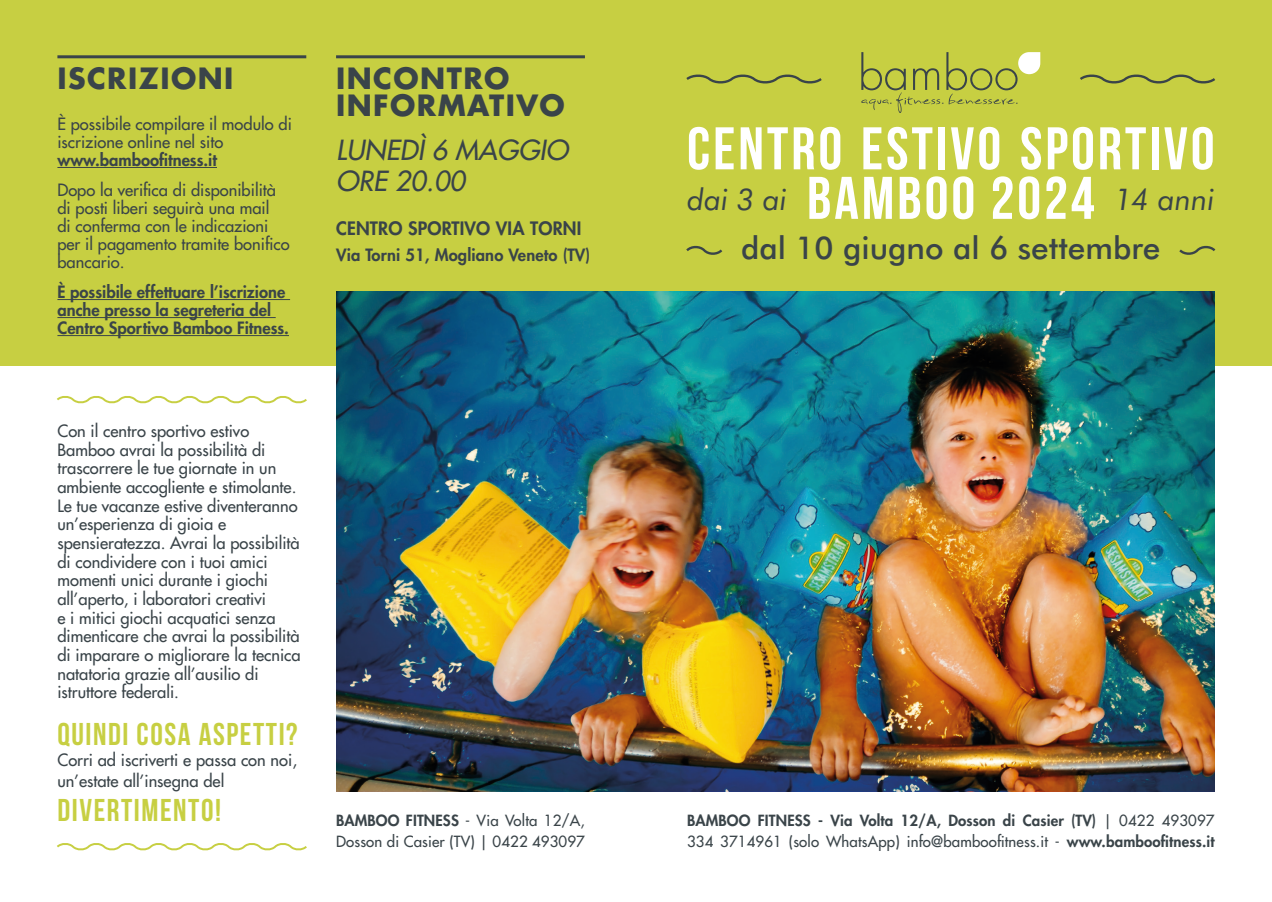
<style>
.page{position:relative;width:1272px;height:902px;background:#fff}
.page>*{position:absolute;margin:0;border:0;box-sizing:border-box;transform-origin:0 0}
.t1{font:60px "Bebas Neue";letter-spacing:.05em;color:#fff}
.t2{font:31.5px "Bebas Neue";letter-spacing:.05em;color:#c7cf42}
.t3{font:500 31.5px "Futura BT";color:#3a4449}
.t4{font:italic 30px "Futura BT";color:#3a4449}
.t5{font:700 28.5px/27px "Futura Std";letter-spacing:.05em;color:#3a4449}
.t6{font:italic 500 27px "Futura Std";color:#3a4449}
.t7{font:800 18px "Futura Std";letter-spacing:.01em;color:#3a4449}
.t8{font:500 16.5px/18.6px "Futura Std";color:#3a4449}
.t9{font:800 16.5px/18px "Futura Std";color:#3a4449}
.t10{font:500 15px "Futura Std";letter-spacing:.01em;color:#3a4449}
.t11{font:800 15px "Futura Std";letter-spacing:.01em;color:#3a4449}
.s1{font-weight:800}
.s2{font-weight:500}
</style>
<div class="page">
<div style="left:0;top:0;width:1271px;height:366px;background:#c7cf42"></div>
<svg style="left:686px;top:74px;width:136px;height:10px"></svg>
<svg style="left:686px;top:246px;width:37px;height:9px"></svg>
<svg style="left:1179px;top:246px;width:37px;height:9px"></svg>
<svg style="left:1080px;top:74px;width:135px;height:10px"></svg>
<svg style="left:57px;top:396px;width:250px;height:8px"></svg>
<svg style="left:57px;top:843px;width:250px;height:8px"></svg>
<hr style="left:57px;top:55px;width:249px;height:3px;background:#3a4449">
<hr style="left:336px;top:55px;width:249px;height:3px;background:#3a4449">
<hr style="left:57px;top:167px;width:160px;height:1px;background:#3a4449">
<hr style="left:57px;top:299px;width:233px;height:1px;background:#3a4449">
<hr style="left:57px;top:317px;width:219px;height:1px;background:#3a4449">
<hr style="left:57px;top:335px;width:232px;height:1px;background:#3a4449">
<img style="left:336px;top:291px;width:878px;height:500px">
<svg style="left:861px;top:52px;width:179px;height:61px"></svg>
<p class="t5" style="left:57px;top:65px;width:178px">ISCRIZIONI</p>
<p class="t5" style="left:336px;top:65px;width:230px">INCONTRO<br>INFORMATIVO</p>
<p class="t8" style="left:57px;top:115px;width:236px;line-height:18px">È possibile compilare il modulo di iscrizione online nel sito</p>
<p class="t9" style="left:57px;top:151px;width:161px">www.bamboofitness.it</p>
<p class="t8" style="left:57px;top:181px;width:234px;line-height:18px">Dopo la verifica di disponibilità di posti liberi seguirà una mail<br>di conferma con le indicazioni per il pagamento tramite bonifico bancario.</p>
<p class="t9" style="left:57px;top:283px;width:233px">È possibile effettuare l’iscrizione anche presso la segreteria del<br>Centro Sportivo Bamboo Fitness.</p>
<p class="t6" style="left:336px;top:133px;width:233px">LUNEDÌ 6 MAGGIO</p>
<p class="t6" style="left:336px;top:164px;width:131px">ORE 20.00</p>
<p class="t7" style="left:336px;top:217px;width:247px">CENTRO SPORTIVO VIA TORNI</p>
<p class="t9" style="left:336px;top:245px;width:255px">Via Torni 51, Mogliano Veneto (TV)</p>
<p class="t8" style="left:57px;top:421px;width:240px">Con il centro sportivo estivo<br>Bamboo avrai la possibilità di trascorrere le tue giornate in un ambiente accogliente e stimolante.</p>
<p class="t8" style="left:57px;top:496px;width:245px">Le tue vacanze estive diventeranno un’esperienza di gioia e spensieratezza. Avrai la possibilità di condividere con i tuoi amici momenti unici durante i giochi all’aperto, i laboratori creativi<br>e i mitici giochi acquatici senza dimenticare che avrai la possibilità di imparare o migliorare la tecnica natatoria grazie all’ausilio di istruttore federali.</p>
<p class="t2" style="left:57px;top:716px;width:242px">QUINDI COSA ASPETTI?</p>
<p class="t8" style="left:57px;top:749px;width:241px;line-height:21.1px">Corri ad iscriverti e passa con noi, un’estate all’insegna del</p>
<p class="t2" style="left:57px;top:792px;width:165px">DIVERTIMENTO!</p>
<p class="t10" style="left:336px;top:810px;width:250px"><span class="s1">BAMBOO FITNESS</span> - Via Volta 12/A,</p>
<p class="t10" style="left:336px;top:831px;width:250px">Dosson di Casier (TV) | 0422 493097</p>
<p class="t1" style="left:687px;top:116px;width:529px">CENTRO ESTIVO SPORTIVO</p>
<p class="t1" style="left:807px;top:165px;width:289px">BAMBOO 2024</p>
<p class="t4" style="left:687px;top:181px;width:102px">dai 3 ai</p>
<p class="t4" style="left:1114px;top:181px;width:101px">14 anni</p>
<p class="t3" style="left:741px;top:229px;width:421px">dal 10 giugno al 6 settembre</p>
<p class="t11" style="left:687px;top:810px;width:529px">BAMBOO FITNESS - Via Volta 12/A, Dosson di Casier (TV) <span class="s2">| 0422 493097</span></p>
<p class="t10" style="left:687px;top:831px;width:529px">334 3714961 (solo WhatsApp) info@bamboofitness.it - <span class="s1">www.bamboofitness.it</span></p>
</div>
